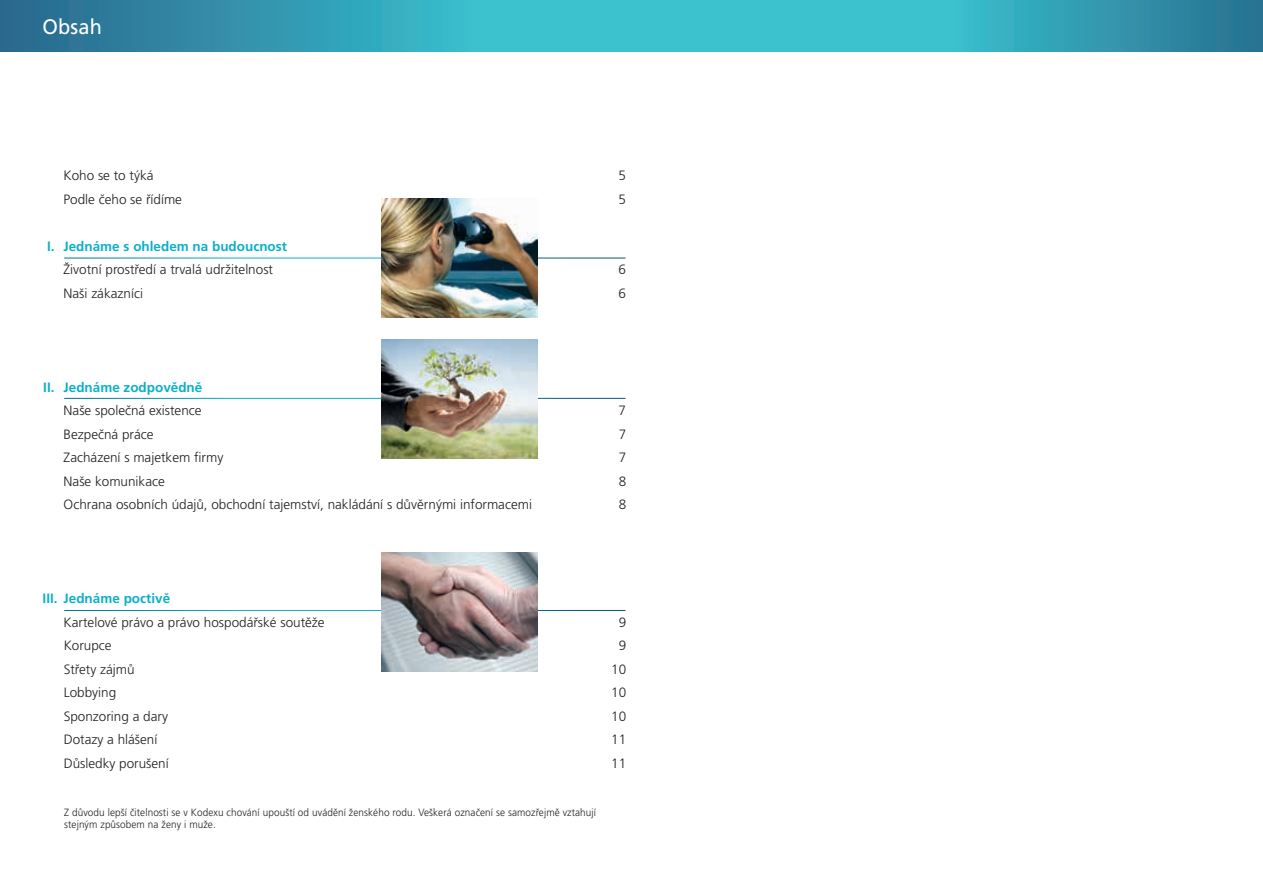
<style>
.page{position:relative;width:1263px;height:893px;background:#fff}
.page>*{position:absolute;margin:0;border:0;box-sizing:border-box;transform-origin:0 0}
.t1{font:21px "Frutiger LT Pro";letter-spacing:.01em;color:#fff;scale:.95 1}
.t2{font:300 13.5px "Frutiger LT Pro";color:#231f20}
.t3{font:700 13.5px "Frutiger LT Pro";color:#0cb0c9}
.t4{font:300 10.5px/12.6px "Frutiger LT Pro";letter-spacing:.01em;color:#231f20;scale:.95 1}
</style>
<div class="page">
<svg style="left:0;top:0;width:1263px;height:51px;background:#35a4b9"></svg>
<img style="left:381px;top:198px;width:157px;height:119px">
<img style="left:381px;top:339px;width:157px;height:119px">
<img style="left:381px;top:552px;width:157px;height:119px">
<h1 class="t1" style="left:43px;top:14px;width:64px">Obsah</h1>
<p class="t2" style="left:64px;top:168px;width:92px">Koho se to týká</p>
<p class="t2" style="left:619px;top:168px;width:9px">5</p>
<p class="t2" style="left:64px;top:191px;width:120px">Podle čeho se řídíme</p>
<p class="t2" style="left:619px;top:191px;width:9px">5</p>
<p class="t3" style="left:47px;top:238px;width:242px">I. Jednáme s ohledem na budoucnost</p>
<p class="t2" style="left:64px;top:262px;width:211px">Životní prostředí a trvalá udržitelnost</p>
<p class="t2" style="left:619px;top:262px;width:9px">6</p>
<p class="t2" style="left:64px;top:285px;width:81px">Naši zákazníci</p>
<p class="t2" style="left:619px;top:285px;width:9px">6</p>
<p class="t3" style="left:43px;top:379px;width:161px">II. Jednáme zodpovědně</p>
<p class="t2" style="left:64px;top:403px;width:140px">Naše společná existence</p>
<p class="t2" style="left:619px;top:403px;width:9px">7</p>
<p class="t2" style="left:64px;top:426px;width:92px">Bezpečná práce</p>
<p class="t2" style="left:619px;top:426px;width:9px">7</p>
<p class="t2" style="left:64px;top:450px;width:161px">Zacházení s majetkem firmy</p>
<p class="t2" style="left:619px;top:450px;width:9px">7</p>
<p class="t2" style="left:64px;top:473px;width:103px">Naše komunikace</p>
<p class="t2" style="left:619px;top:473px;width:9px">8</p>
<p class="t2" style="left:64px;top:497px;width:470px">Ochrana osobních údajů, obchodní tajemství, nakládání s důvěrnými informacemi</p>
<p class="t2" style="left:619px;top:497px;width:9px">8</p>
<p class="t3" style="left:43px;top:591px;width:129px">III. Jednáme poctivě</p>
<p class="t2" style="left:64px;top:614px;width:263px">Kartelové právo a právo hospodářské soutěže</p>
<p class="t2" style="left:619px;top:614px;width:9px">9</p>
<p class="t2" style="left:64px;top:638px;width:50px">Korupce</p>
<p class="t2" style="left:619px;top:638px;width:9px">9</p>
<p class="t2" style="left:64px;top:661px;width:72px">Střety zájmů</p>
<p class="t2" style="left:611px;top:661px;width:17px">10</p>
<p class="t2" style="left:64px;top:685px;width:54px">Lobbying</p>
<p class="t2" style="left:611px;top:685px;width:17px">10</p>
<p class="t2" style="left:64px;top:708px;width:106px">Sponzoring a dary</p>
<p class="t2" style="left:611px;top:708px;width:17px">10</p>
<p class="t2" style="left:64px;top:732px;width:95px">Dotazy a hlášení</p>
<p class="t2" style="left:611px;top:732px;width:17px">11</p>
<p class="t2" style="left:64px;top:755px;width:107px">Důsledky porušení</p>
<p class="t2" style="left:611px;top:755px;width:17px">11</p>
<p class="t4" style="left:64px;top:806px;width:561px">Z důvodu lepší čitelnosti se v Kodexu chování upouští od uvádění ženského rodu. Veškerá označení se samozřejmě vztahují stejným způsobem na ženy i muže.</p>
</div>
